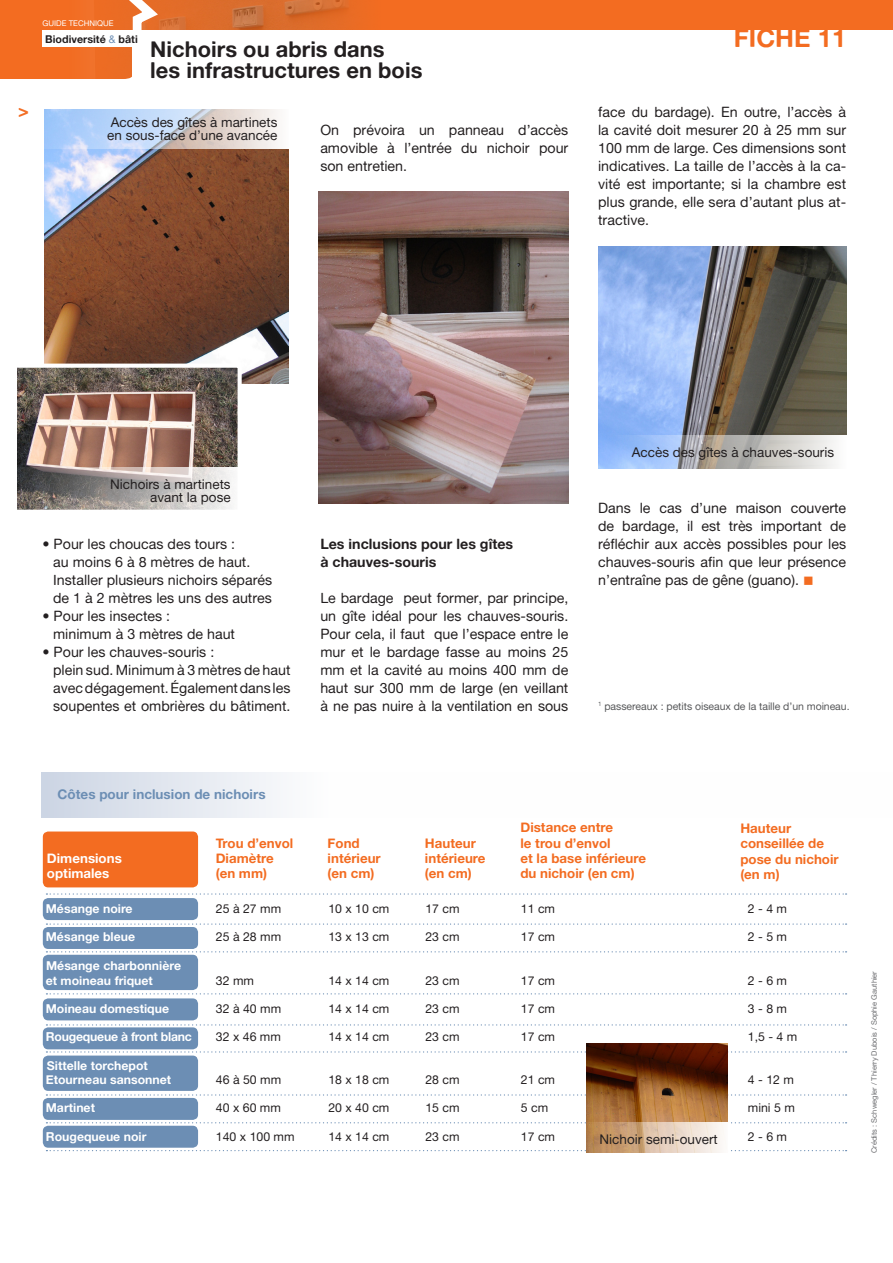
<style>
.page{position:relative;width:893px;height:1263px;background:#fff}
.page>*{position:absolute;margin:0;border:0;box-sizing:border-box;transform-origin:0 0}
.t1{font:25.5px "Alte Haas Grotesk Bold";color:#f36c21}
.t2{font:21.9px "Alte Haas Grotesk Bold";color:#231f20}
.t3{font:18px "Alte Haas Grotesk Bold";color:#f36c21}
.t4{font:14.25px/18px "Alte Haas Grotesk";color:#231f20;text-align:justify}
.t5{font:14.25px/18px "Alte Haas Grotesk Bold";color:#231f20}
.t6{font:13.5px/13.5px "Alte Haas Grotesk";color:#231f20}
.t7{font:13.5px "Alte Haas Grotesk Bold";color:#6c8eb4}
.t8{font:13.35px/15.5px "Alte Haas Grotesk Bold";color:#f36c21}
.t9{font:13.35px/15.5px "Alte Haas Grotesk Bold";color:#fff}
.t10{font:12.3px "Alte Haas Grotesk";color:#231f20}
.t11{font:12.3px "Alte Haas Grotesk Bold";color:#fff}
.t12{font:12.3px "Alte Haas Grotesk Bold";letter-spacing:-.02em;color:#fff}
.t13{font:10.8px "Alte Haas Grotesk Bold";color:#231f20}
.t14{font:10.5px "Alte Haas Grotesk";letter-spacing:-.005em;color:#57585a}
.t15{font:7.8px "Alte Haas Grotesk";color:#fff}
.t16{font:7.5px "Alte Haas Grotesk";color:#6c6d70}
.s1{font-family:"Alte Haas Grotesk";color:#6c8eb4}
.s2{color:#f36c21}
</style>
<div class="page">
<img style="left:319px;top:192px;width:249px;height:311px">
<img style="left:44px;top:149px;width:245px;height:235px">
<img style="left:598px;top:246px;width:248px;height:222px">
<img style="left:17px;top:369px;width:220px;height:99px">
<div style="left:8px;top:364px;width:234px;height:150px;border:4px solid #fff"></div>
<svg style="left:44px;top:109px;width:234px;height:40px"></svg>
<svg style="left:8px;top:468px;width:234px;height:43px"></svg>
<div style="left:43px;top:831px;width:155px;height:56px;background:#f36c21;border-radius:5px"></div>
<div style="left:43px;top:898px;width:155px;height:22px;background:#6c8eb4;border-radius:5px"></div>
<div style="left:43px;top:927px;width:155px;height:22px;background:#6c8eb4;border-radius:5px"></div>
<div style="left:43px;top:998px;width:155px;height:22px;background:#6c8eb4;border-radius:5px"></div>
<div style="left:43px;top:1027px;width:155px;height:22px;background:#6c8eb4;border-radius:5px"></div>
<div style="left:43px;top:1098px;width:155px;height:22px;background:#6c8eb4;border-radius:5px"></div>
<div style="left:43px;top:1126px;width:155px;height:22px;background:#6c8eb4;border-radius:5px"></div>
<div style="left:43px;top:1055px;width:155px;height:36px;background:#6c8eb4;border-radius:5px"></div>
<div style="left:43px;top:955px;width:155px;height:35px;background:#6c8eb4;border-radius:5px"></div>
<svg style="left:46px;top:893px;width:801px;height:2px"></svg>
<svg style="left:46px;top:993px;width:801px;height:1px"></svg>
<svg style="left:46px;top:1051px;width:801px;height:1px"></svg>
<svg style="left:46px;top:951px;width:801px;height:1px"></svg>
<svg style="left:46px;top:923px;width:801px;height:2px"></svg>
<svg style="left:46px;top:1024px;width:801px;height:1px"></svg>
<svg style="left:46px;top:1094px;width:801px;height:1px"></svg>
<svg style="left:46px;top:1122px;width:801px;height:1px"></svg>
<svg style="left:46px;top:1150px;width:801px;height:1px"></svg>
<img style="left:586px;top:1044px;width:142px;height:79px">
<svg style="left:583px;top:1123px;width:148px;height:30px"></svg>
<div style="left:0;top:0;width:893px;height:31px;background:#f36c21"></div>
<div style="left:0;top:0;width:405px;height:79px;background:#f36c21"></div>
<img style="left:166px;top:0;width:188px;height:30px">
<div style="left:133px;top:30px;width:760px;height:58px;background:#fff"></div>
<svg style="left:92px;top:0;width:74px;height:79px"></svg>
<div style="left:42px;top:30px;width:98px;height:17px;background:#fff"></div>
<svg style="left:611px;top:436px;width:235px;height:33px"></svg>
<svg style="left:42px;top:772px;width:235px;height:45px"></svg>
<p class="t3" style="left:18px;top:100px;width:12px">&gt;</p>
<p class="t15" style="left:43px;top:18px;width:73px">GUIDE TECHNIQUE</p>
<p class="t13" style="left:45px;top:32px;width:94px">Biodiversité <span class="s1">&amp;</span> bâti</p>
<p class="t1" style="left:734px;top:22px;width:114px">FICHE 11</p>
<p class="t2" style="left:150px;top:36px;width:236px">Nichoirs ou abris dans</p>
<p class="t2" style="left:150px;top:57px;width:274px">les infrastructures en bois</p>
<p class="t6" style="left:107px;top:115px;width:172px">Accès des gîtes à martinets en sous-face d’une avancée</p>
<p class="t4" style="left:320px;top:120px;width:250px">On prévoira un panneau d’accès amovible à l’entrée du nichoir pour son entretien.</p>
<p class="t4" style="left:598px;top:102px;width:250px">face du bardage). En outre, l’accès à la cavité doit mesurer 20 à 25 mm sur 100 mm de large. Ces dimensions sont indicatives. La taille de l’accès à la ca&shy;vité est importante; si la chambre est plus grande, elle sera d’autant plus at&shy;tractive.</p>
<p class="t6" style="left:110px;top:477px;width:122px;text-align:right">Nichoirs à martinets avant la pose</p>
<p class="t4" style="left:43px;top:534px;width:194px">• Pour les choucas des tours :</p>
<p class="t4" style="left:53px;top:552px;width:199px">au moins 6 à 8 mètres de haut.</p>
<p class="t4" style="left:53px;top:570px;width:221px">Installer plusieurs nichoirs séparés de 1 à 2 mètres les uns des autres</p>
<p class="t4" style="left:43px;top:606px;width:129px">• Pour les insectes :</p>
<p class="t4" style="left:53px;top:624px;width:183px">minimum à 3 mètres de haut</p>
<p class="t4" style="left:43px;top:642px;width:173px">• Pour les chauves-souris :</p>
<p class="t4" style="left:53px;top:660px;width:239px">plein sud. Minimum à 3 mètres de haut avec dégagement. Également dans les soupentes et ombrières du bâtiment.</p>
<p class="t5" style="left:320px;top:534px;width:194px">Les inclusions pour les gîtes à chauves-souris</p>
<p class="t4" style="left:320px;top:588px;width:250px">Le bardage peut former, par principe, un gîte idéal pour les chauves-souris.<br>Pour cela, il faut que l’espace entre le mur et le bardage fasse au moins 25 mm et la cavité au moins 400 mm de haut sur 300 mm de large (en veillant à ne pas nuire à la ventilation en sous</p>
<p class="t6" style="left:632px;top:445px;width:204px">Accès des gîtes à chauves-souris</p>
<p class="t4" style="left:598px;top:498px;width:250px">Dans le cas d’une maison couverte de bardage, il est très important de réfléchir aux accès possibles pour les chauves-souris afin que leur présence n’entraîne pas de gêne (guano). <span class="s2">■</span></p>
<p class="t14" style="left:598px;top:699px;width:253px"><sup>1</sup> passereaux : petits oiseaux de la taille d’un moineau.</p>
<p class="t7" style="left:58px;top:786px;width:209px">Côtes pour inclusion de nichoirs</p>
<p class="t8" style="left:520px;top:819px;width:127px">Distance entre<br>le trou d’envol<br>et la base inférieure du nichoir (en cm)</p>
<p class="t8" style="left:740px;top:820px;width:100px">Hauteur conseillée de pose du nichoir</p>
<p class="t8" style="left:216px;top:835px;width:79px">Trou d’envol<br>Diamètre (en mm)</p>
<p class="t8" style="left:425px;top:835px;width:52px">Hauteur</p>
<p class="t8" style="left:425px;top:850px;width:62px">intérieure (en cm)</p>
<p class="t8" style="left:328px;top:835px;width:55px">Fond intérieur (en cm)</p>
<p class="t9" style="left:47px;top:850px;width:76px">Dimensions optimales</p>
<p class="t11" style="left:46px;top:901px;width:88px">Mésange noire</p>
<p class="t10" style="left:216px;top:901px;width:67px">25 à 27 mm</p>
<p class="t10" style="left:328px;top:901px;width:63px">10 x 10 cm</p>
<p class="t10" style="left:425px;top:901px;width:36px">17 cm</p>
<p class="t10" style="left:521px;top:901px;width:36px">11 cm</p>
<p class="t10" style="left:748px;top:901px;width:41px">2 - 4 m</p>
<p class="t11" style="left:46px;top:929px;width:91px">Mésange bleue</p>
<p class="t10" style="left:216px;top:929px;width:67px">25 à 28 mm</p>
<p class="t10" style="left:328px;top:929px;width:63px">13 x 13 cm</p>
<p class="t10" style="left:425px;top:929px;width:36px">23 cm</p>
<p class="t10" style="left:521px;top:929px;width:36px">17 cm</p>
<p class="t10" style="left:748px;top:929px;width:41px">2 - 5 m</p>
<p class="t11" style="left:46px;top:972px;width:109px">et moineau friquet</p>
<p class="t10" style="left:216px;top:973px;width:40px">32 mm</p>
<p class="t10" style="left:328px;top:973px;width:63px">14 x 14 cm</p>
<p class="t10" style="left:425px;top:973px;width:36px">23 cm</p>
<p class="t10" style="left:521px;top:973px;width:36px">17 cm</p>
<p class="t10" style="left:748px;top:973px;width:41px">2 - 6 m</p>
<p class="t11" style="left:46px;top:1001px;width:125px">Moineau domestique</p>
<p class="t10" style="left:216px;top:1001px;width:67px">32 à 40 mm</p>
<p class="t10" style="left:328px;top:1001px;width:63px">14 x 14 cm</p>
<p class="t10" style="left:425px;top:1001px;width:36px">23 cm</p>
<p class="t10" style="left:521px;top:1001px;width:36px">17 cm</p>
<p class="t10" style="left:748px;top:1001px;width:41px">3 - 8 m</p>
<p class="t12" style="left:46px;top:1029px;width:148px">Rougequeue à front blanc</p>
<p class="t10" style="left:216px;top:1029px;width:67px">32 x 46 mm</p>
<p class="t10" style="left:328px;top:1029px;width:63px">14 x 14 cm</p>
<p class="t10" style="left:425px;top:1029px;width:36px">23 cm</p>
<p class="t10" style="left:521px;top:1029px;width:36px">17 cm</p>
<p class="t10" style="left:748px;top:1029px;width:51px">1,5 - 4 m</p>
<p class="t11" style="left:46px;top:1072px;width:127px">Etourneau sansonnet</p>
<p class="t10" style="left:216px;top:1073px;width:67px">46 à 50 mm</p>
<p class="t10" style="left:328px;top:1073px;width:63px">18 x 18 cm</p>
<p class="t10" style="left:425px;top:1073px;width:36px">28 cm</p>
<p class="t10" style="left:521px;top:1073px;width:36px">21 cm</p>
<p class="t10" style="left:748px;top:1073px;width:48px">4 - 12 m</p>
<p class="t11" style="left:46px;top:1100px;width:51px">Martinet</p>
<p class="t10" style="left:216px;top:1101px;width:67px">40 x 60 mm</p>
<p class="t10" style="left:328px;top:1101px;width:63px">20 x 40 cm</p>
<p class="t10" style="left:425px;top:1101px;width:36px">15 cm</p>
<p class="t10" style="left:521px;top:1101px;width:29px">5 cm</p>
<p class="t10" style="left:748px;top:1101px;width:49px">mini 5 m</p>
<p class="t11" style="left:46px;top:1128px;width:102px">Rougequeue noir</p>
<p class="t10" style="left:216px;top:1129px;width:80px">140 x 100 mm</p>
<p class="t10" style="left:328px;top:1129px;width:63px">14 x 14 cm</p>
<p class="t10" style="left:425px;top:1129px;width:36px">23 cm</p>
<p class="t10" style="left:521px;top:1129px;width:36px">17 cm</p>
<p class="t10" style="left:748px;top:1129px;width:41px">2 - 6 m</p>
<p class="t8" style="left:740px;top:867px;width:41px">(en m)</p>
<p class="t11" style="left:46px;top:958px;width:136px">Mésange charbonnière</p>
<p class="t11" style="left:47px;top:1058px;width:102px">Sittelle torchepot</p>
<p class="t6" style="left:599px;top:1132px;width:120px">Nichoir semi-ouvert</p>
<p class="t16" style="left:870px;top:1153px;width:183px;rotate:-90deg">Crédits : Schwegler / Thierry Dubois / Sophie Gauthier</p>
</div>
